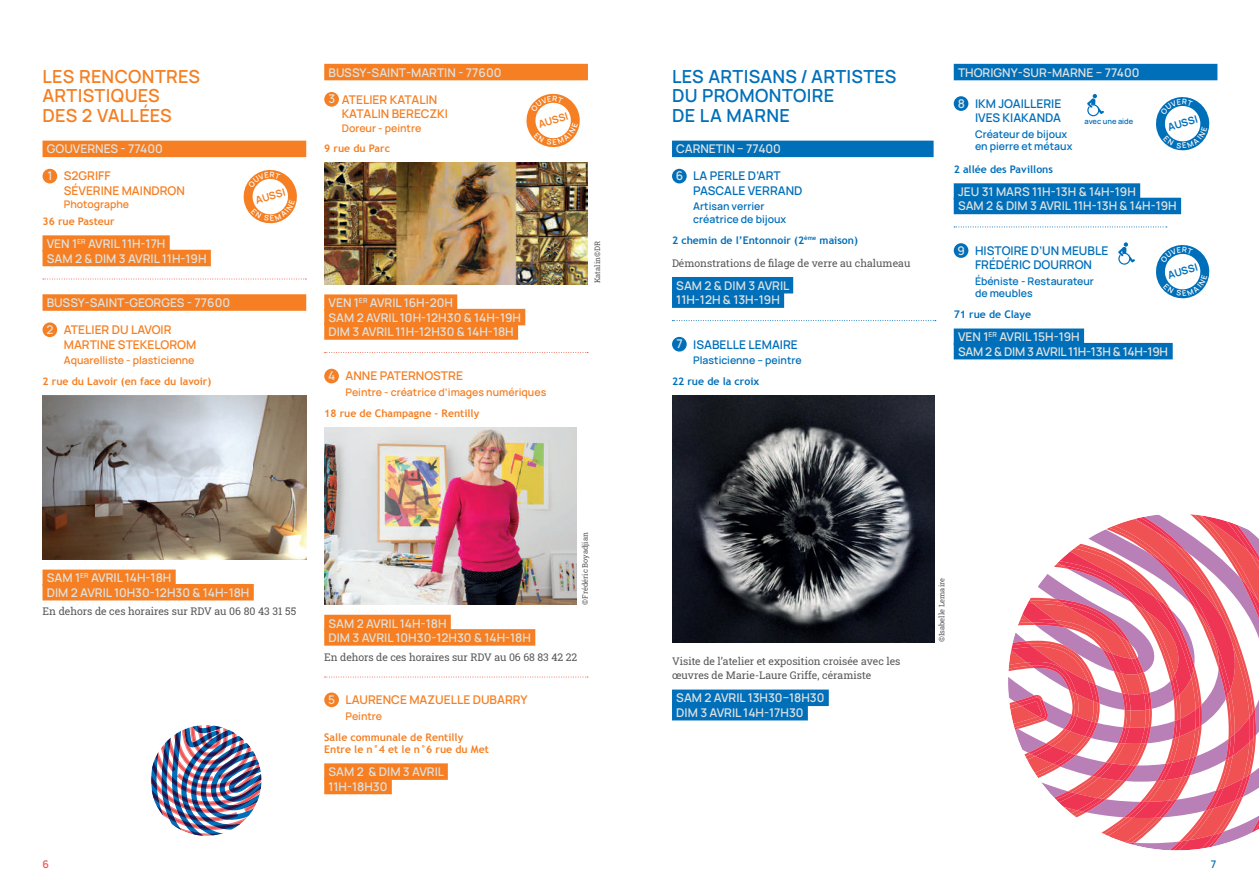
<style>
.page{position:relative;width:1259px;height:893px;background:#fff}
.page>*{position:absolute;margin:0;border:0;box-sizing:border-box;transform-origin:0 0}
.t1{font:600 18px/19.5px "Manrope";letter-spacing:.015em;color:#006fba}
.t2{font:600 18px/19.5px "Manrope";letter-spacing:.015em;color:#f57f22}
.t3{font:600 12px/14.4px "Manrope";color:#e0e1df}
.t4{font:600 12px/14.4px "Manrope";color:#f57f22}
.t5{font:600 12px/14.4px "Manrope";color:#006fba}
.t6{font:600 12px/14.4px "Manrope";letter-spacing:-.02em;color:#e0e1df}
.t7{font:10.5px/14.4px "Roboto Slab";color:#57585a}
.t8{font:700 10.5px/12.6px "Trebuchet MS";color:#f57f22}
.t9{font:600 10.5px/12.6px "Manrope";color:#006fba}
.t10{font:600 10.5px "Manrope";color:#f57f22}
.t11{font:700 10.5px "Trebuchet MS";color:#006fba}
.t12{font:600 10.5px "Manrope";color:#f05253}
.t13{font:700 10.35px "Manrope";color:#f57f22}
.t14{font:700 10.35px "Manrope";color:#006fba}
.t15{font:7.5px "Roboto Slab";color:#57585a}
.t16{font:600 7.5px "Manrope";color:#006fba}
.s1{color:#e0e1df}
</style>
<div class="page">
<div style="left:672px;top:141px;width:261px;height:16px;background:#006fba"></div>
<div style="left:672px;top:277px;width:121px;height:16px;background:#006fba"></div>
<div style="left:672px;top:291px;width:112px;height:17px;background:#006fba"></div>
<div style="left:672px;top:690px;width:157px;height:16px;background:#006fba"></div>
<div style="left:672px;top:704px;width:136px;height:16px;background:#006fba"></div>
<div style="left:672px;top:169px;width:14px;height:14px;background:#006fba;border-radius:50%"></div>
<svg style="left:672px;top:320px;width:264px;height:1px"></svg>
<div style="left:672px;top:337px;width:14px;height:15px;background:#006fba;border-radius:50%"></div>
<img style="left:672px;top:396px;width:262px;height:246px">
<div style="left:953px;top:64px;width:264px;height:16px;background:#006fba"></div>
<div style="left:953px;top:183px;width:187px;height:17px;background:#006fba"></div>
<div style="left:953px;top:198px;width:228px;height:16px;background:#006fba"></div>
<div style="left:953px;top:328px;width:131px;height:17px;background:#006fba"></div>
<div style="left:953px;top:343px;width:219px;height:16px;background:#006fba"></div>
<div style="left:953px;top:96px;width:15px;height:15px;background:#006fba;border-radius:50%"></div>
<svg style="left:954px;top:227px;width:213px;height:1px"></svg>
<div style="left:953px;top:243px;width:15px;height:15px;background:#006fba;border-radius:50%"></div>
<div style="left:43px;top:141px;width:263px;height:16px;background:#f57f22"></div>
<div style="left:43px;top:235px;width:127px;height:17px;background:#f57f22"></div>
<div style="left:43px;top:250px;width:168px;height:16px;background:#f57f22"></div>
<div style="left:43px;top:294px;width:263px;height:17px;background:#f57f22"></div>
<div style="left:43px;top:570px;width:133px;height:16px;background:#f57f22"></div>
<div style="left:43px;top:584px;width:211px;height:16px;background:#f57f22"></div>
<div style="left:43px;top:169px;width:14px;height:14px;background:#f57f22;border-radius:50%"></div>
<svg style="left:43px;top:279px;width:263px;height:1px"></svg>
<div style="left:43px;top:322px;width:14px;height:15px;background:#f57f22;border-radius:50%"></div>
<img style="left:43px;top:396px;width:263px;height:163px">
<div style="left:324px;top:64px;width:264px;height:16px;background:#f57f22"></div>
<div style="left:324px;top:294px;width:133px;height:17px;background:#f57f22"></div>
<div style="left:324px;top:309px;width:201px;height:16px;background:#f57f22"></div>
<div style="left:324px;top:323px;width:194px;height:17px;background:#f57f22"></div>
<div style="left:324px;top:615px;width:127px;height:16px;background:#f57f22"></div>
<div style="left:324px;top:629px;width:211px;height:17px;background:#f57f22"></div>
<div style="left:324px;top:763px;width:124px;height:17px;background:#f57f22"></div>
<div style="left:324px;top:778px;width:68px;height:16px;background:#f57f22"></div>
<div style="left:324px;top:92px;width:15px;height:15px;background:#f57f22;border-radius:50%"></div>
<img style="left:324px;top:163px;width:263px;height:121px">
<svg style="left:325px;top:352px;width:263px;height:1px"></svg>
<div style="left:324px;top:369px;width:15px;height:14px;background:#f57f22;border-radius:50%"></div>
<img style="left:324px;top:427px;width:253px;height:178px">
<svg style="left:325px;top:677px;width:263px;height:1px"></svg>
<div style="left:324px;top:692px;width:15px;height:15px;background:#f57f22;border-radius:50%"></div>
<svg style="left:1008px;top:514px;width:251px;height:336px"></svg>
<svg style="left:151px;top:725px;width:110px;height:111px"></svg>
<svg style="left:1087px;top:94px;width:17px;height:22px"></svg>
<svg style="left:1118px;top:242px;width:17px;height:23px"></svg>
<svg style="left:243px;top:170px;width:54px;height:54px"></svg>
<svg style="left:526px;top:93px;width:54px;height:55px"></svg>
<svg style="left:1156px;top:97px;width:54px;height:54px"></svg>
<svg style="left:1156px;top:245px;width:54px;height:54px"></svg>
<h1 class="t2" style="left:43px;top:66px;width:159px">LES RENCONTRES<br>ARTISTIQUES<br>DES 2 VALLÉES</h1>
<p class="t3" style="left:47px;top:141px;width:118px">GOUVERNES - 77400</p>
<p class="t4" style="left:64px;top:168px;width:123px;text-indent:-16px"><span class="s1">1</span> S2GRIFF<br>SÉVERINE MAINDRON</p>
<p class="t10" style="left:64px;top:197px;width:67px">Photographe</p>
<p class="t8" style="left:43px;top:215px;width:74px">36 rue Pasteur</p>
<p class="t3" style="left:47px;top:236px;width:161px">VEN 1<sup>ER</sup> AVRIL 11H-17H<br>SAM 2 &amp; DIM 3 AVRIL 11H-19H</p>
<p class="t3" style="left:47px;top:295px;width:185px">BUSSY-SAINT-GEORGES - 77600</p>
<p class="t4" style="left:64px;top:322px;width:134px;text-indent:-17px"><span class="s1">2</span> ATELIER DU LAVOIR<br>MARTINE STEKELOROM</p>
<p class="t10" style="left:64px;top:353px;width:132px">Aquarelliste - plasticienne</p>
<p class="t8" style="left:43px;top:375px;width:170px">2 rue du Lavoir (en face du lavoir)</p>
<p class="t13" style="left:254px;top:193px;width:32px;rotate:-16deg">AUSSI</p>
<p class="t3" style="left:328px;top:65px;width:174px">BUSSY-SAINT-MARTIN - 77600</p>
<p class="t4" style="left:342px;top:92px;width:108px;text-indent:-13px"><span class="s1">3</span> ATELIER KATALIN<br>KATALIN BERECZKI</p>
<p class="t10" style="left:342px;top:121px;width:81px">Doreur - peintre</p>
<p class="t8" style="left:324px;top:142px;width:67px">9 rue du Parc</p>
<p class="t3" style="left:958px;top:65px;width:183px">THORIGNY-SUR-MARNE – 77400</p>
<p class="t5" style="left:957px;top:96px;width:105px;text-align:right"><span class="s1">8</span> IKM JOAILLERIE<br>IVES KIAKANDA</p>
<p class="t9" style="left:975px;top:127px;width:99px">Créateur de bijoux en pierre et métaux</p>
<p class="t11" style="left:953px;top:163px;width:101px">2 allée des Pavillons</p>
<p class="t3" style="left:958px;top:184px;width:220px">JEU 31 MARS 11H-13H &amp; 14H-19H<br>SAM 2 &amp; DIM 3 AVRIL 11H-13H &amp; 14H-19H</p>
<p class="t5" style="left:957px;top:243px;width:152px;text-align:center"><span class="s1">9</span> HISTOIRE D’UN MEUBLE<br>FRÉDÉRIC DOURRON</p>
<p class="t9" style="left:975px;top:274px;width:120px">Ébéniste - Restaurateur de meubles</p>
<p class="t11" style="left:953px;top:308px;width:79px">71 rue de Claye</p>
<p class="t6" style="left:958px;top:329px;width:212px">VEN 1<sup>ER</sup> AVRIL 15H-19H<br>SAM 2 &amp; DIM 3 AVRIL 11H-13H &amp; 14H-19H</p>
<h1 class="t1" style="left:672px;top:66px;width:226px">LES ARTISANS / ARTISTES<br>DU PROMONTOIRE<br>DE LA MARNE</h1>
<p class="t3" style="left:676px;top:141px;width:106px">CARNETIN – 77400</p>
<p class="t5" style="left:693px;top:168px;width:111px;text-indent:-17px"><span class="s1">6</span> LA PERLE D’ART<br>PASCALE VERRAND</p>
<p class="t9" style="left:693px;top:200px;width:94px">Artisan verrier créatrice de bijoux</p>
<p class="t11" style="left:672px;top:234px;width:187px">2 chemin de l’Entonnoir (2<sup>ème</sup> maison)</p>
<p class="t7" style="left:672px;top:256px;width:240px">Démonstrations de filage de verre au chalumeau</p>
<p class="t3" style="left:676px;top:278px;width:115px">SAM 2 &amp; DIM 3 AVRIL<br>11H-12H &amp; 13H-19H</p>
<p class="t5" style="left:676px;top:336px;width:123px"><span class="s1">7</span> ISABELLE LEMAIRE</p>
<p class="t9" style="left:693px;top:353px;width:110px">Plasticienne – peintre</p>
<p class="t11" style="left:672px;top:375px;width:89px">22 rue de la croix</p>
<p class="t13" style="left:537px;top:117px;width:32px;rotate:-16deg">AUSSI</p>
<p class="t14" style="left:1166px;top:120px;width:32px;rotate:-16deg">AUSSI</p>
<p class="t16" style="left:1084px;top:116px;width:50px">avec une aide</p>
<p class="t15" style="left:592px;top:283px;width:44px;rotate:-90deg">Katalin©DR</p>
<p class="t14" style="left:1166px;top:268px;width:32px;rotate:-16deg">AUSSI</p>
<p class="t3" style="left:328px;top:295px;width:194px">VEN 1<sup>ER</sup> AVRIL 16H-20H<br>SAM 2 AVRIL 10H-12H30 &amp; 14H-19H<br>DIM 3 AVRIL 11H-12H30 &amp; 14H-18H</p>
<p class="t4" style="left:328px;top:368px;width:136px"><span class="s1">4</span> ANNE PATERNOSTRE</p>
<p class="t10" style="left:345px;top:385px;width:202px">Peintre - créatrice d’images numériques</p>
<p class="t8" style="left:324px;top:407px;width:157px">18 rue de Champagne – Rentilly</p>
<p class="t3" style="left:47px;top:570px;width:204px">SAM 1<sup>ER</sup> AVRIL 14H-18H<br>DIM 2 AVRIL 10H30-12H30 &amp; 14H-18H</p>
<p class="t7" style="left:43px;top:604px;width:255px">En dehors de ces horaires sur RDV au 06 80 43 31 55</p>
<p class="t15" style="left:580px;top:605px;width:74px;rotate:-90deg">©Frédéric Boyadjian</p>
<p class="t3" style="left:328px;top:615px;width:204px">SAM 2 AVRIL 14H-18H<br>DIM 3 AVRIL 10H30-12H30 &amp; 14H-18H</p>
<p class="t7" style="left:324px;top:649px;width:254px">En dehors de ces horaires sur RDV au 06 68 83 42 22</p>
<p class="t4" style="left:328px;top:692px;width:201px"><span class="s1">5</span> LAURENCE MAZUELLE DUBARRY</p>
<p class="t10" style="left:345px;top:708px;width:38px">Peintre</p>
<p class="t8" style="left:324px;top:731px;width:166px">Salle communale de Rentilly<br>Entre le n°4 et le n°6 rue du Met</p>
<p class="t3" style="left:328px;top:764px;width:117px">SAM 2 &amp; DIM 3 AVRIL<br>11H-18H30</p>
<p class="t7" style="left:672px;top:654px;width:230px">Visite de l’atelier et exposition croisée avec les œuvres de Marie-Laure Griffe, céramiste</p>
<p class="t3" style="left:676px;top:690px;width:150px">SAM 2 AVRIL 13H30–18H30<br>DIM 3 AVRIL 14H-17H30</p>
<p class="t15" style="left:936px;top:642px;width:65px;rotate:-90deg">©Isabelle Lemaire</p>
<p class="t12" style="left:43px;top:857px;width:8px">6</p>
<p class="t9" style="left:1211px;top:857px;width:7px">7</p>
</div>
